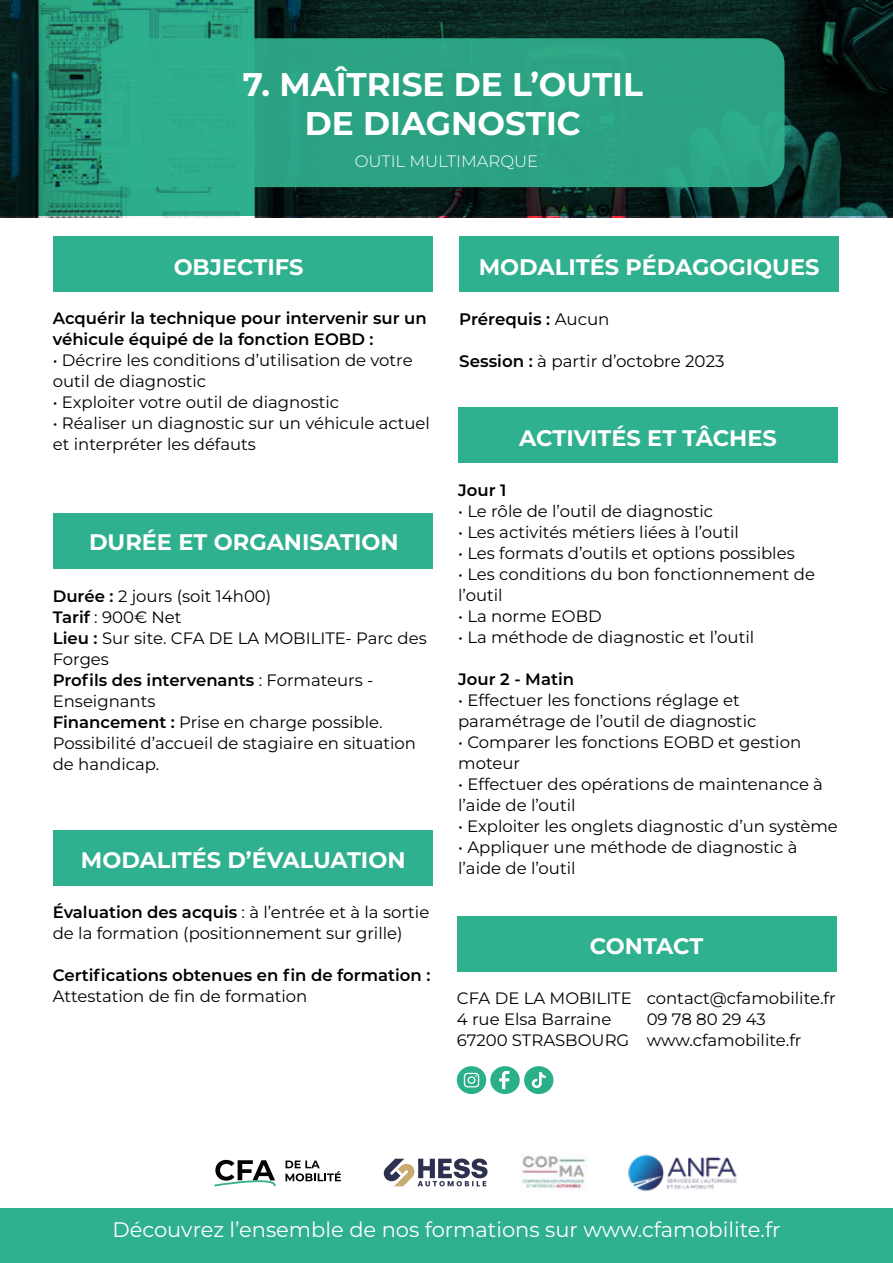
<style>
.page{position:relative;width:893px;height:1263px;background:#fff}
.page>*{position:absolute;margin:0;border:0;box-sizing:border-box;transform-origin:0 0}
.t1{font:700 32.7px/39.3px "Montserrat";color:#fff;text-align:center}
.t2{font:700 22.5px "Montserrat";color:#fff}
.t3{font:21px "Montserrat";color:#fff}
.t4{font:16.65px "Montserrat";color:#000}
.t5{font:600 16.65px "Montserrat";color:#000}
.t6{font:16.5px/21px "Montserrat";color:#000}
.t7{font:600 16.5px/21px "Montserrat";color:#000}
.t8{font:300 16.5px "Montserrat";color:#fff}
.s1{font-weight:600}
.s2{font-weight:400}
</style>
<div class="page">
<svg style="left:0;top:0;width:892px;height:216px;background:#103f35"></svg>
<div style="left:101px;top:38px;width:683px;height:149px;background:#2ba384;border-radius:26px"></div>
<div style="left:459px;top:236px;width:380px;height:56px;background:#2fb08e"></div>
<div style="left:53px;top:830px;width:379px;height:55px;background:#2fb08e"></div>
<div style="left:457px;top:916px;width:379px;height:55px;background:#2fb08e"></div>
<div style="left:0;top:1209px;width:893px;height:54px;background:#2fb08e"></div>
<div style="left:458px;top:408px;width:380px;height:55px;background:#2fb08e"></div>
<div style="left:53px;top:236px;width:379px;height:56px;background:#2fb08e"></div>
<div style="left:53px;top:513px;width:379px;height:55px;background:#2fb08e"></div>
<svg style="left:383px;top:1158px;width:105px;height:28px"></svg>
<img style="left:521px;top:1155px;width:66px;height:35px">
<img style="left:628px;top:1154px;width:109px;height:38px">
<svg style="left:457px;top:1066px;width:29px;height:28px"></svg>
<svg style="left:464px;top:1073px;width:15px;height:14px"></svg>
<div style="left:490px;top:1066px;width:30px;height:28px;background:#2aaf88;border-radius:50%"></div>
<svg style="left:499px;top:1071px;width:10px;height:18px"></svg>
<div style="left:524px;top:1066px;width:29px;height:28px;background:#2aaf88;border-radius:50%"></div>
<svg style="left:531px;top:1072px;width:15px;height:16px"></svg>
<svg style="left:286px;top:1160px;width:55px;height:21px"></svg>
<svg style="left:214px;top:1160px;width:62px;height:26px"></svg>
<h1 class="t1" style="left:243px;top:64px;width:401px">7. MAÎTRISE DE L’OUTIL<br>DE DIAGNOSTIC</h1>
<h2 class="t2" style="left:174px;top:252px;width:131px">OBJECTIFS</h2>
<p class="t8" style="left:355px;top:150px;width:185px">OUTIL MULTIMARQUE</p>
<h2 class="t2" style="left:479px;top:252px;width:342px">MODALITÉS PÉDAGOGIQUES</h2>
<p class="t7" style="left:53px;top:307px;width:375px">Acquérir la technique pour intervenir sur un véhicule équipé de la fonction EOBD :</p>
<p class="t6" style="left:53px;top:350px;width:361px">• Décrire les conditions d’utilisation de votre outil de diagnostic</p>
<p class="t6" style="left:53px;top:392px;width:288px">• Exploiter votre outil de diagnostic</p>
<p class="t6" style="left:53px;top:413px;width:379px">• Réaliser un diagnostic sur un véhicule actuel et interpréter les défauts</p>
<h2 class="t2" style="left:89px;top:527px;width:311px">DURÉE ET ORGANISATION</h2>
<p class="t6" style="left:53px;top:585px;width:375px"><span class="s1">Durée :</span> 2 jours (soit 14h00)<br><span class="s1">Tarif</span> : 900€ Net<br><span class="s1">Lieu :</span> Sur site. CFA DE LA MOBILITE- Parc des<br>Forges<br><span class="s1">Profils des intervenants</span> : Formateurs -<br>Enseignants<br><span class="s1">Financement :</span> Prise en charge possible.<br>Possibilité d’accueil de stagiaire en situation de handicap.</p>
<h2 class="t2" style="left:81px;top:844px;width:326px">MODALITÉS D’ÉVALUATION</h2>
<p class="t5" style="left:459px;top:308px;width:152px">Prérequis : <span class="s2">Aucun</span></p>
<p class="t4" style="left:459px;top:350px;width:267px"><span class="s1">Session :</span> à partir d’octobre 2023</p>
<h2 class="t2" style="left:519px;top:423px;width:259px">ACTIVITÉS ET TÂCHES</h2>
<p class="t7" style="left:458px;top:479px;width:50px">Jour 1</p>
<p class="t6" style="left:458px;top:500px;width:256px">• Le rôle de l’outil de diagnostic</p>
<p class="t6" style="left:458px;top:521px;width:282px">• Les activités métiers liées à l’outil</p>
<p class="t6" style="left:458px;top:542px;width:338px">• Les formats d’outils et options possibles</p>
<p class="t6" style="left:458px;top:563px;width:358px">• Les conditions du bon fonctionnement de l’outil</p>
<p class="t6" style="left:458px;top:605px;width:145px">• La norme EOBD</p>
<p class="t6" style="left:458px;top:626px;width:298px">• La méthode de diagnostic et l’outil</p>
<p class="t7" style="left:458px;top:668px;width:117px">Jour 2 - Matin</p>
<p class="t6" style="left:458px;top:689px;width:300px">• Effectuer les fonctions réglage et paramétrage de l’outil de diagnostic</p>
<p class="t6" style="left:458px;top:731px;width:345px">• Comparer les fonctions EOBD et gestion moteur</p>
<p class="t6" style="left:458px;top:773px;width:366px">• Effectuer des opérations de maintenance à l’aide de l’outil</p>
<p class="t6" style="left:458px;top:815px;width:381px">• Exploiter les onglets diagnostic d’un système</p>
<p class="t6" style="left:458px;top:836px;width:341px">• Appliquer une méthode de diagnostic à l’aide de l’outil</p>
<p class="t6" style="left:53px;top:901px;width:378px"><span class="s1">Évaluation des acquis</span> : à l’entrée et à la sortie de la formation (positionnement sur grille)</p>
<p class="t7" style="left:53px;top:964px;width:379px">Certifications obtenues en fin de formation :</p>
<p class="t6" style="left:53px;top:985px;width:256px">Attestation de fin de formation</p>
<p class="t6" style="left:457px;top:988px;width:177px">CFA DE LA MOBILITE<br>4 rue Elsa Barraine<br>67200 STRASBOURG</p>
<p class="t6" style="left:647px;top:988px;width:191px">contact@cfamobilite.fr<br>09 78 80 29 43 www.cfamobilite.fr</p>
<h2 class="t2" style="left:590px;top:931px;width:115px">CONTACT</h2>
<p class="t3" style="left:112px;top:1216px;width:670px">Découvrez l’ensemble de nos formations sur www.cfamobilite.fr</p>
</div>
